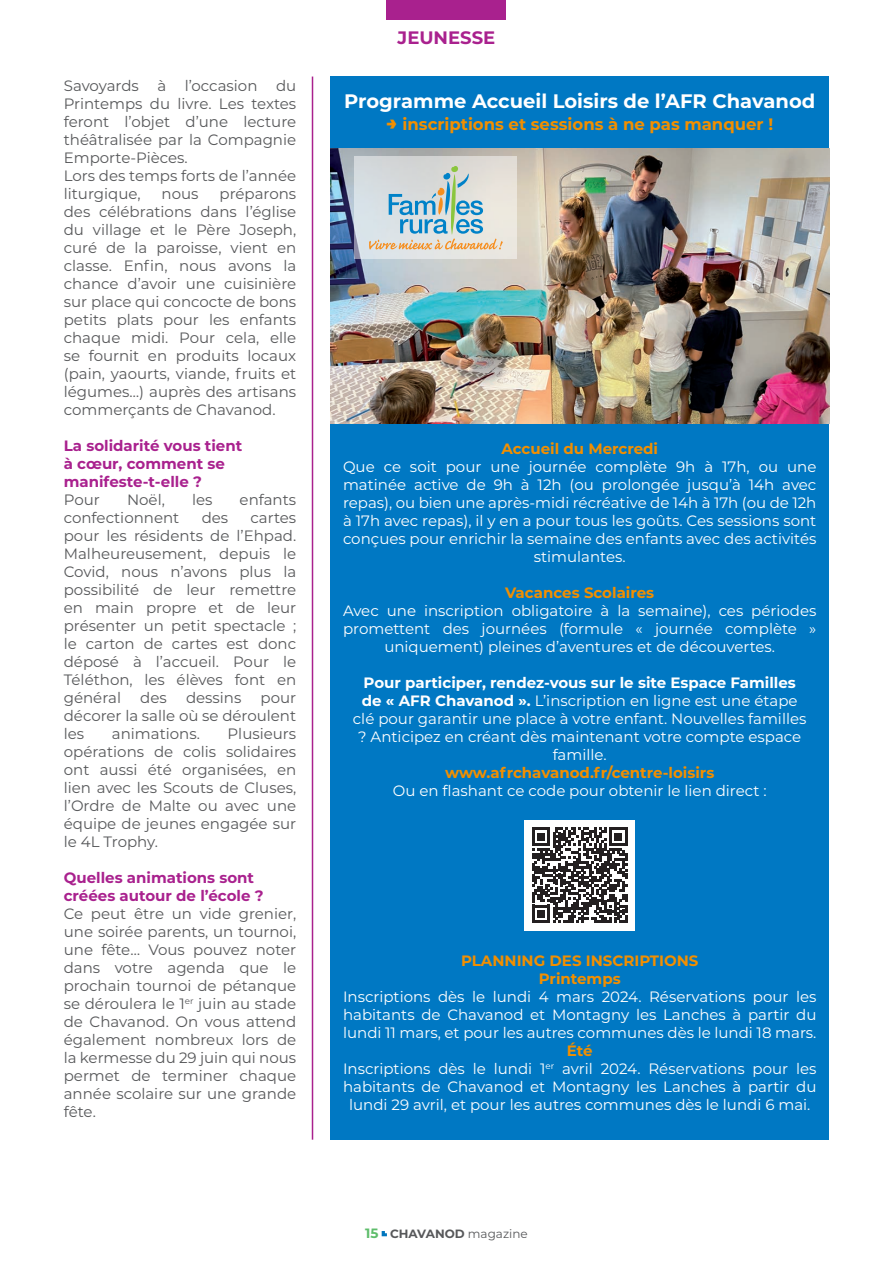
<style>
.page{position:relative;width:893px;height:1263px;background:#fff}
.page>*{position:absolute;margin:0;border:0;box-sizing:border-box;transform-origin:0 0}
.t1{font:700 19.5px "Montserrat";color:#fff}
.t2{font:700 18px "Montserrat";color:#a9218e}
.t3{font:700 16.5px "Montserrat";color:#f28f00}
.t4{font:15px/18px "Montserrat";color:#57585a;text-align:justify}
.t5{font:15px/18px "Montserrat";color:#fff;text-align:center}
.t6{font:700 15px/18px "Montserrat";color:#f28f00;text-align:center}
.t7{font:700 15px/18px "Montserrat";color:#a9218e}
.t8{font:700 12px "Montserrat";color:#57585a}
.s1{font-weight:900;font-size:18px}
.s2{font-weight:700}
.s3{font-weight:700;color:#f28f00}
.s4{font-size:13.5px;color:#5ebd6b}
.s5{font-weight:400}
</style>
<div class="page">
<div style="left:330px;top:77px;width:499px;height:1063px;background:#0078c3"></div>
<hr style="left:312px;top:77px;width:1px;height:1063px;background:#a9218e">
<img style="left:330px;top:149px;width:499px;height:274px">
<div style="left:354px;top:157px;width:163px;height:102px;background:linear-gradient(to right,#d2dae1,#e8e2d9)"></div>
<svg style="left:369px;top:166px;width:134px;height:84px"></svg>
<div style="left:524px;top:820px;width:111px;height:110px;background:#fff"></div>
<svg style="left:532px;top:827px;width:95px;height:96px"></svg>
<div style="left:387px;top:0;width:119px;height:20px;background:#a9218e"></div>
<svg style="left:382px;top:1231px;width:5px;height:5px"></svg>
<p class="t4" style="left:64px;top:76px;width:234px;text-align:left">Savoyards à l’occasion du<br>Printemps du livre. Les textes feront l’objet d’une lecture théâtralisée par la Compagnie<br>Emporte-Pièces.<br>Lors des temps forts de l’année liturgique,</p>
<p class="t4" style="left:64px;top:184px;width:234px;text-indent:156px">préparons des célébrations dans l’église du village et le Père Joseph, curé de la paroisse, vient en classe. Enfin, nous avons la chance d’avoir une cuisinière sur place qui concocte de bons petits plats pour les enfants chaque midi. Pour cela, elle se fournit en produits locaux (pain, yaourts, viande, fruits et légumes…) auprès des artisans commerçants de Chavanod.</p>
<p class="t7" style="left:64px;top:436px;width:180px">La solidarité vous tient à cœur, comment se manifeste-t-elle ?</p>
<p class="t4" style="left:64px;top:490px;width:38px">Pour</p>
<p class="t4" style="left:127px;top:490px;width:39px">Noël,</p>
<p class="t4" style="left:192px;top:490px;width:22px">les</p>
<p class="t4" style="left:240px;top:490px;width:58px">enfants</p>
<p class="t4" style="left:64px;top:508px;width:117px">confectionnent</p>
<p class="t4" style="left:202px;top:508px;width:28px">des</p>
<p class="t4" style="left:162px;top:184px;width:39px">nous</p>
<p class="t4" style="left:64px;top:508px;width:234px;text-indent:187px">cartes pour les résidents de l’Ehpad.<br>Malheureusement, depuis le Covid, nous n’avons plus la possibilité de leur remettre en main propre et de leur présenter un petit spectacle ; le carton de cartes est donc déposé à l’accueil. Pour le Téléthon, les élèves font en général</p>
<p class="t4" style="left:140px;top:688px;width:28px">des</p>
<p class="t4" style="left:186px;top:688px;width:57px">dessins</p>
<p class="t4" style="left:64px;top:688px;width:234px;text-indent:197px">pour décorer la salle où se déroulent les</p>
<p class="t4" style="left:64px;top:724px;width:234px;text-indent:164px">Plusieurs opérations de colis solidaires ont aussi été organisées, en lien avec les Scouts de Cluses, l’Ordre de Malte ou avec une équipe de jeunes engagée sur le 4L Trophy.</p>
<p class="t7" style="left:64px;top:868px;width:201px">Quelles animations sont créées autour de l’école ?</p>
<p class="t4" style="left:64px;top:904px;width:234px">Ce peut être un vide grenier, une soirée parents, un tournoi, une fête… Vous pouvez noter dans votre agenda que le prochain tournoi de pétanque se déroulera le 1<sup>er</sup> juin au stade de Chavanod. On vous attend également nombreux lors de la kermesse du 29 juin qui nous permet de terminer chaque année scolaire sur une grande fête.</p>
<p class="t4" style="left:112px;top:724px;width:90px">animations.</p>
<p class="t2" style="left:398px;top:25px;width:99px">JEUNESSE</p>
<h1 class="t1" style="left:344px;top:87px;width:473px">Programme Accueil Loisirs de l’AFR Chavanod</h1>
<p class="t3" style="left:386px;top:112px;width:388px"><span class="s1">→</span> inscriptions et sessions à ne pas manquer !</p>
<p class="t6" style="left:501px;top:439px;width:158px">Accueil du Mercredi</p>
<p class="t5" style="left:343px;top:457px;width:475px">Que ce soit pour une journée complète 9h à 17h, ou une matinée active de 9h à 12h (ou prolongée jusqu’à 14h avec repas), ou bien une après-midi récréative de 14h à 17h (ou de 12h à 17h avec repas), il y en a pour tous les goûts. Ces sessions sont conçues pour enrichir la semaine des enfants avec des activités stimulantes.</p>
<p class="t6" style="left:505px;top:583px;width:150px">Vacances Scolaires</p>
<p class="t5" style="left:343px;top:601px;width:475px">Avec une inscription obligatoire à la semaine), ces périodes promettent des journées (formule « journée complète » uniquement) pleines d’aventures et de découvertes.</p>
<p class="t5" style="left:353px;top:673px;width:455px"><span class="s2">Pour participer, rendez-vous sur le site Espace Familles de « AFR Chavanod ».</span> L’inscription en ligne est une étape clé pour garantir une place à votre enfant. Nouvelles familles ? Anticipez en créant dès maintenant votre compte espace famille.</p>
<p class="t6" style="left:445px;top:763px;width:271px">www.afrchavanod.fr/centre-loisirs</p>
<p class="t5" style="left:393px;top:781px;width:375px">Ou en flashant ce code pour obtenir le lien direct :</p>
<p class="t6" style="left:461px;top:951px;width:239px">PLANNING DES INSCRIPTIONS<br>Printemps</p>
<p class="t5" style="left:343px;top:987px;width:475px;text-align:justify">Inscriptions dès le lundi 4 mars 2024. Réservations pour les habitants de Chavanod et Montagny les Lanches à partir du lundi 11 mars, et pour les autres communes dès le lundi 18 mars.</p>
<p class="t5" style="left:343px;top:1041px;width:475px"><span class="s3">Été<br></span>Inscriptions dès le lundi 1<sup>er</sup> avril 2024. Réservations pour les habitants de Chavanod et Montagny les Lanches à partir du lundi 29 avril, et pour les autres communes dès le lundi 6 mai.</p>
<p class="t8" style="left:365px;top:1225px;width:164px"><span class="s4">15</span> CHAVANOD <span class="s5">magazine</span></p>
</div>
